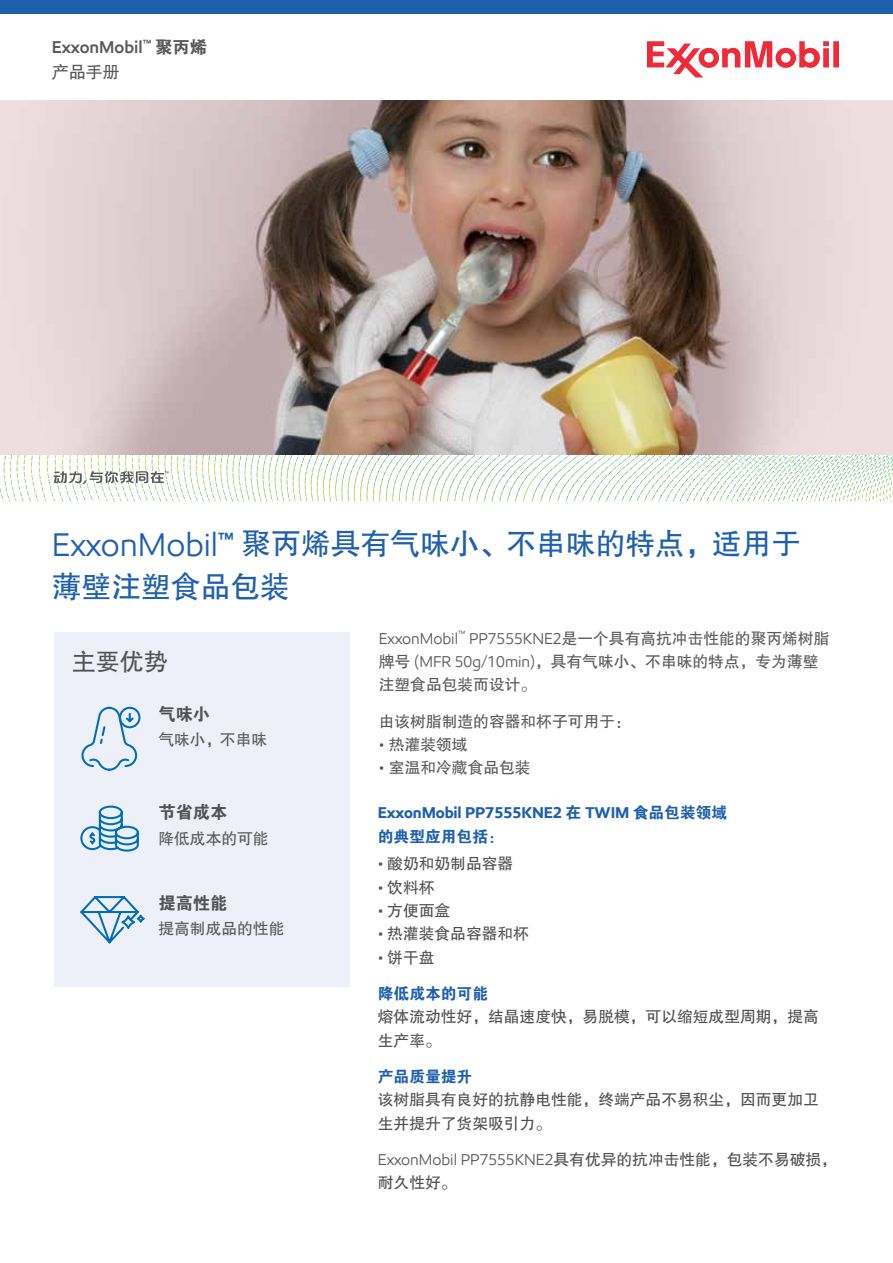
<style>
.page{position:relative;width:893px;height:1263px;background:#fff}
.page>*{position:absolute;margin:0;border:0;box-sizing:border-box;transform-origin:0 0}
.t1{font:29.7px/42.6px "FZHTJW GB1 0";color:#1f60ad}
.t2{font:24px "FZHTJW GB1 0";color:#505457}
.t3{font:600 17.25px "E Mprint";color:#58595b}
.t4{font:17.25px "FZDHTJW GB1 0";color:#505457}
.t5{font:17.25px "FZHTJW GB1 0";color:#58595b}
.t6{font:15.75px/23.4px "FZHTJW GB1 0";color:#4f4f4e}
.t7{font:15.75px/23.4px "FZHTJW GB1 0";color:#58595b}
.t8{font:15.75px "E Mprint";color:#58595b}
.t9{font:700 15.75px "E Mprint";letter-spacing:-.01em;color:#1f60ad}
.t10{font:15.75px "FZDHTK GBK1 0";color:#1f60ad}
.s1{font-family:"FZDHTJW GB1 0";font-weight:400}
.s2{font-family:"E Mprint";font-size:33px}
.s3{font-family:"FZHTJW GB1 0"}
.s4{font-family:"E Mprint"}
.s5{font-family:"E Mprint";color:#4f4f4e}
.s6{font-family:"FZDHTK GBK1 0";font-weight:400}
.s7{color:#0468b0}
.s8{font-family:"FZHTJW GB1 0";color:#4f4f4e}
</style>
<div class="page">
<img style="left:0;top:101px;width:893px;height:354px">
<div style="left:54px;top:632px;width:296px;height:354px;background:#eef0f9"></div>
<svg style="left:80px;top:896px;width:65px;height:48px"></svg>
<svg style="left:80px;top:805px;width:59px;height:47px"></svg>
<div style="left:119px;top:707px;width:21px;height:21px;border:2px solid #006fb9;border-radius:50%"></div>
<svg style="left:81px;top:706px;width:57px;height:65px"></svg>
<svg style="left:647px;top:41px;width:192px;height:36px"></svg>
<div style="left:0;top:0;width:893px;height:14px;background:#1f60ad"></div>
<svg style="left:0;top:455px;width:893px;height:47px"></svg>
<p class="t3" style="left:52px;top:36px;width:157px">ExxonMobil<sup>™</sup> <span class="s1">聚丙烯</span></p>
<p class="t5" style="left:52px;top:62px;width:69px">产品手册</p>
<h1 class="t1" style="left:52px;top:523px;width:751px"><span class="s2">ExxonMobil</span><sup>™</sup> 聚丙烯具有气味小、不串味的特点，适用于薄壁注塑食品包装</h1>
<h2 class="t2" style="left:72px;top:649px;width:97px">主要优势</h2>
<p class="t4" style="left:158px;top:704px;width:53px">气味小</p>
<p class="t7" style="left:158px;top:728px;width:110px">气味小，不串味</p>
<p class="t4" style="left:158px;top:803px;width:70px">节省成本</p>
<p class="t7" style="left:158px;top:827px;width:112px">降低成本的可能</p>
<p class="t4" style="left:158px;top:894px;width:70px">提高性能</p>
<p class="t7" style="left:158px;top:917px;width:127px">提高制成品的性能</p>
<p class="t8" style="left:379px;top:629px;width:452px">ExxonMobil<sup>™</sup> PP7555KNE2<span class="s3">是一个具有高抗冲击性能的聚丙烯树脂</span></p>
<p class="t7" style="left:379px;top:650px;width:441px">牌号 <span class="s4">(MFR 50g/10min)</span>，具有气味小、不串味的特点，专为薄壁注塑食品包装而设计。</p>
<p class="t7" style="left:379px;top:710px;width:253px">由该树脂制造的容器和杯子可用于：</p>
<p class="t7" style="left:379px;top:733px;width:90px"><span class="s5">•</span> 热灌装领域</p>
<p class="t7" style="left:379px;top:756px;width:153px"><span class="s5">•</span> 室温和冷藏食品包装</p>
<p class="t9" style="left:378px;top:803px;width:351px">ExxonMobil PP7555KNE2 <span class="s6">在</span> TWIM <span class="s6">食品包装领域</span></p>
<p class="t10" style="left:378px;top:827px;width:127px">的典型应用包括<span class="s7">：</span></p>
<p class="t6" style="left:378px;top:852px;width:137px"><span class="s4">•</span> 酸奶和奶制品容器</p>
<p class="t6" style="left:378px;top:876px;width:58px"><span class="s4">•</span> 饮料杯</p>
<p class="t6" style="left:378px;top:899px;width:74px"><span class="s4">•</span> 方便面盒</p>
<p class="t6" style="left:378px;top:922px;width:153px"><span class="s4">•</span> 热灌装食品容器和杯</p>
<p class="t6" style="left:378px;top:946px;width:58px"><span class="s4">•</span> 饼干盘</p>
<p class="t10" style="left:378px;top:985px;width:112px">降低成本的可能</p>
<p class="t6" style="left:378px;top:1005px;width:442px">熔体流动性好，结晶速度快，易脱模，可以缩短成型周期，提高生产率。</p>
<p class="t10" style="left:378px;top:1068px;width:96px">产品质量提升</p>
<p class="t6" style="left:378px;top:1088px;width:442px">该树脂具有良好的抗静电性能，终端产品不易积尘，因而更加卫生并提升了货架吸引力。</p>
<p class="t8" style="left:378px;top:1150px;width:461px">ExxonMobil PP7555KNE2<span class="s8">具有优异的抗冲击性能，包装不易破损，</span></p>
<p class="t6" style="left:378px;top:1171px;width:80px">耐久性好。</p>
</div>
